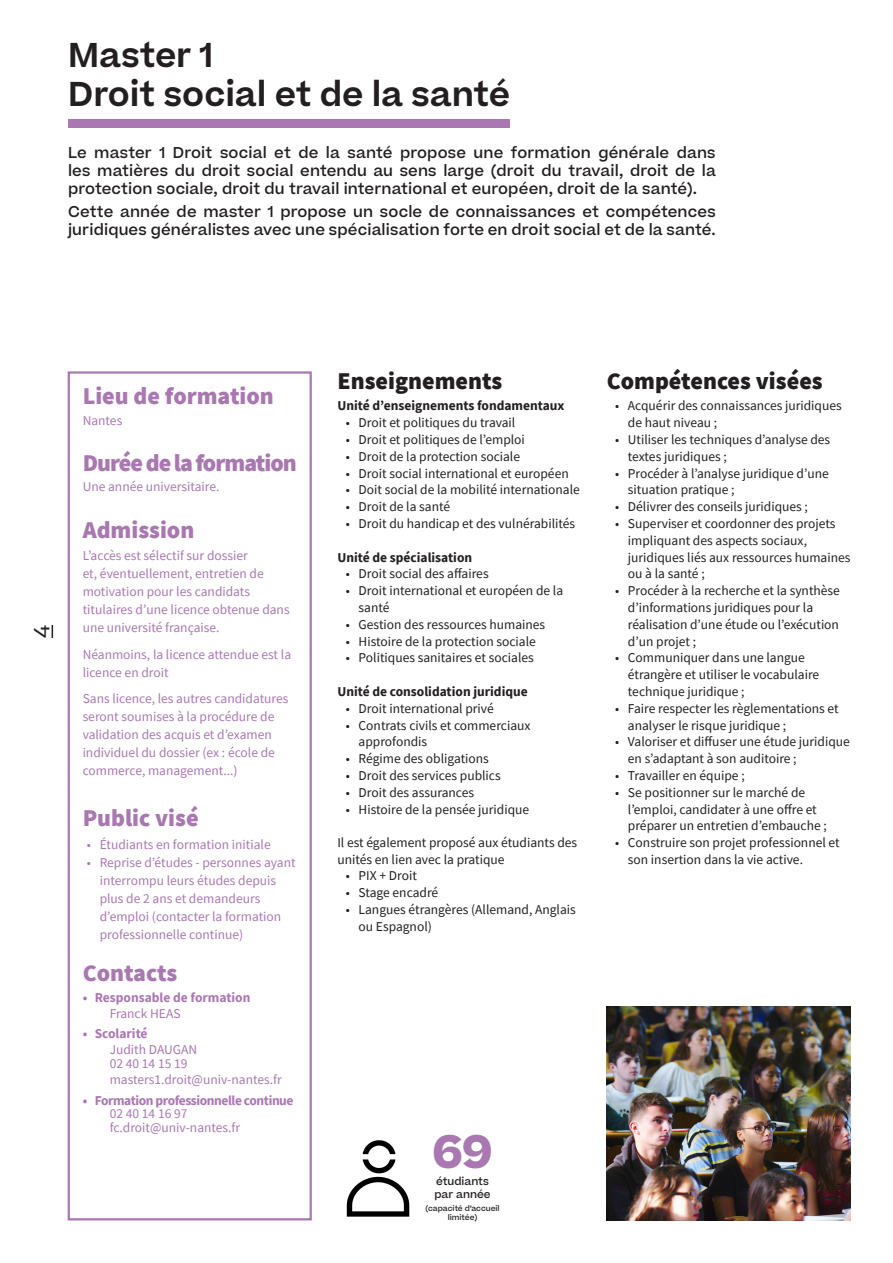
<style>
.page{position:relative;width:893px;height:1263px;background:#fff}
.page>*{position:absolute;margin:0;border:0;box-sizing:border-box;transform-origin:0 0}
.texte{font:700 45px "Beatrice";color:#a978b1}
.Titre{font:600 33px/39.6px "Beatrice";color:#231f20}
.sous-titre_encadré{font:900 24px "Source Sans Pro";color:#a978b1}
.sous-titre{font:900 24px "Source Sans Pro";color:#231f20}
.texte_encadré{font:900 24px "Source Sans Pro";letter-spacing:-.04em;color:#a978b1}
.texte-2{font:21px "Beatrice";color:#231f20}
.t1{font:500 15px/18px "Beatrice";letter-spacing:.01em;color:#231f20;text-align:justify}
.t2{font:13.5px/16.8px "Source Sans Pro";color:#231f20}
.texte_encadré-2{font:13.5px/18px "Source Sans Pro";color:#a978b1}
.t3{font:700 13.5px "Source Sans Pro";color:#231f20}
.t4{font:700 13.5px/13.5px "Source Sans Pro";letter-spacing:-.03em;color:#a978b1}
.t5{font:700 13.5px/16.2px "Source Sans Pro";color:#a978b1}
.texte-3{font:500 10.5px/12.6px "Beatrice";color:#231f20}
.texte-4{font:500 7.5px/9px "Beatrice";color:#231f20;text-align:center}
.s1{font-weight:400}
.s2{font-weight:700}
</style>
<div class="page">
<img style="left:607px;top:1007px;width:243px;height:213px">
<svg style="left:52px;top:625px;width:1px;height:13px"></svg>
<div style="left:68px;top:371px;width:244px;height:849px;border:2px solid #a978b1"></div>
<div style="left:68px;top:119px;width:442px;height:9px;background:#a978b1"></div>
<img style="left:346px;top:1140px;width:64px;height:77px">
<p class="Titre" style="left:68px;top:35px;width:443px">Master 1<br>Droit social et de la santé</p>
<p class="t1" style="left:68px;top:144px;width:649px">Le master 1 Droit social et de la santé propose une formation générale dans les matières du droit social entendu au sens large (droit du travail, droit de la protection sociale, droit du travail international et européen, droit de la santé).</p>
<p class="t1" style="left:68px;top:202px;width:649px">Cette année de master 1 propose un socle de connaissances et compétences juridiques généralistes avec une spécialisation forte en droit social et de la santé.</p>
<p class="texte-2" style="left:28px;top:638px;width:14px;rotate:-90deg">4</p>
<p class="sous-titre_encadré" style="left:83px;top:380px;width:193px">Lieu de formation</p>
<p class="texte_encadré-2" style="left:83px;top:411px;width:41px">Nantes</p>
<p class="texte_encadré" style="left:83px;top:446px;width:216px">Durée de la formation</p>
<p class="texte_encadré-2" style="left:83px;top:478px;width:138px">Une année universitaire.</p>
<p class="sous-titre_encadré" style="left:83px;top:513px;width:113px">Admission</p>
<p class="texte_encadré-2" style="left:83px;top:547px;width:209px">L’accès est sélectif sur dossier<br>et, éventuellement, entretien de motivation pour les candidats titulaires d’une licence obtenue dans une université française.</p>
<p class="texte_encadré-2" style="left:83px;top:645px;width:210px">Néanmoins, la licence attendue est la licence en droit</p>
<p class="texte_encadré-2" style="left:83px;top:690px;width:207px">Sans licence, les autres candidatures seront soumises à la procédure de validation des acquis et d’examen individuel du dossier (ex : école de commerce, management...)</p>
<p class="sous-titre_encadré" style="left:83px;top:802px;width:118px">Public visé</p>
<p class="texte_encadré-2" style="left:87px;top:835px;width:185px">• Étudiants en formation initiale</p>
<p class="texte_encadré-2" style="left:100px;top:853px;width:197px;text-indent:-13px">• Reprise d’études - personnes ayant interrompu leurs études depuis plus de 2 ans et demandeurs d’emploi (contacter la formation professionnelle continue)</p>
<p class="sous-titre_encadré" style="left:83px;top:956px;width:96px">Contacts</p>
<p class="t5" style="left:110px;top:989px;width:142px;text-indent:-27px">• Responsable de formation<br><span class="s1">Franck HEAS</span></p>
<p class="texte_encadré-2" style="left:110px;top:1025px;width:89px;line-height:16.2px;text-indent:-27px"><span class="s2">• Scolarité<br></span>Judith DAUGAN</p>
<p class="texte_encadré-2" style="left:110px;top:1055px;width:174px;line-height:16.2px">02 40 14 15 19 masters1.droit@univ-nantes.fr</p>
<p class="t4" style="left:110px;top:1093px;width:185px;text-indent:-27px">• Formation professionnelle continue<br><span class="s1">02 40 14 16 97 fc.droit@univ-nantes.fr</span></p>
<p class="sous-titre" style="left:337px;top:365px;width:167px">Enseignements</p>
<p class="t3" style="left:337px;top:397px;width:229px">Unité d’enseignements fondamentaux</p>
<p class="t2" style="left:346px;top:414px;width:171px">• Droit et politiques du travail</p>
<p class="t2" style="left:346px;top:431px;width:181px">• Droit et politiques de l’emploi</p>
<p class="t2" style="left:346px;top:448px;width:176px">• Droit de la protection sociale</p>
<p class="t2" style="left:346px;top:465px;width:224px">• Droit social international et européen</p>
<p class="t2" style="left:346px;top:481px;width:236px">• Doit social de la mobilité internationale</p>
<p class="t2" style="left:346px;top:498px;width:106px">• Droit de la santé</p>
<p class="t2" style="left:346px;top:515px;width:231px">• Droit du handicap et des vulnérabilités</p>
<p class="t3" style="left:337px;top:548px;width:136px">Unité de spécialisation</p>
<p class="t2" style="left:346px;top:565px;width:144px">• Droit social des affaires</p>
<p class="t2" style="left:359px;top:582px;width:206px;text-indent:-13px">• Droit international et européen de la santé</p>
<p class="t2" style="left:346px;top:616px;width:201px">• Gestion des ressources humaines</p>
<p class="t2" style="left:346px;top:633px;width:191px">• Histoire de la protection sociale</p>
<p class="t2" style="left:346px;top:649px;width:189px">• Politiques sanitaires et sociales</p>
<p class="t3" style="left:337px;top:682px;width:192px">Unité de consolidation juridique</p>
<p class="t2" style="left:346px;top:700px;width:149px">• Droit international privé</p>
<p class="t2" style="left:359px;top:717px;width:173px;text-indent:-13px">• Contrats civils et commerciaux approfondis</p>
<p class="t2" style="left:346px;top:750px;width:145px">• Régime des obligations</p>
<p class="t2" style="left:346px;top:767px;width:156px">• Droit des services publics</p>
<p class="t2" style="left:346px;top:784px;width:130px">• Droit des assurances</p>
<p class="t2" style="left:346px;top:801px;width:185px">• Histoire de la pensée juridique</p>
<p class="t2" style="left:337px;top:834px;width:241px">Il est également proposé aux étudiants des unités en lien avec la pratique</p>
<p class="t2" style="left:346px;top:867px;width:73px">• PIX + Droit</p>
<p class="t2" style="left:346px;top:884px;width:94px">• Stage encadré</p>
<p class="t2" style="left:359px;top:901px;width:219px;text-indent:-13px">• Langues étrangères (Allemand, Anglais ou Espagnol)</p>
<p class="sous-titre" style="left:607px;top:365px;width:218px">Compétences visées</p>
<p class="t2" style="left:628px;top:397px;width:215px;text-indent:-13px">• Acquérir des connaissances juridiques de haut niveau ;</p>
<p class="t2" style="left:628px;top:431px;width:204px;text-indent:-13px">• Utiliser les techniques d’analyse des textes juridiques ;</p>
<p class="t2" style="left:628px;top:465px;width:202px;text-indent:-13px">• Procéder à l’analyse juridique d’une situation pratique ;</p>
<p class="t2" style="left:615px;top:498px;width:194px">• Délivrer des conseils juridiques ;</p>
<p class="t2" style="left:628px;top:515px;width:224px;text-indent:-13px">• Superviser et coordonner des projets impliquant des aspects sociaux, juridiques liés aux ressources humaines ou à la santé ;</p>
<p class="t2" style="left:628px;top:582px;width:214px;text-indent:-13px">• Procéder à la recherche et la synthèse d’informations juridiques pour la réalisation d’une étude ou l’exécution d’un projet ;</p>
<p class="t2" style="left:628px;top:649px;width:193px;text-indent:-13px">• Communiquer dans une langue étrangère et utiliser le vocabulaire technique juridique ;</p>
<p class="t2" style="left:628px;top:700px;width:212px;text-indent:-13px">• Faire respecter les règlementations et analyser le risque juridique ;</p>
<p class="t2" style="left:628px;top:733px;width:223px;text-indent:-13px">• Valoriser et diffuser une étude juridique en s’adaptant à son auditoire ;</p>
<p class="t2" style="left:615px;top:767px;width:131px">• Travailler en équipe ;</p>
<p class="t2" style="left:628px;top:784px;width:200px;text-indent:-13px">• Se positionner sur le marché de l’emploi, candidater à une offre et préparer un entretien d’embauche ;</p>
<p class="t2" style="left:628px;top:834px;width:213px;text-indent:-13px">• Construire son projet professionnel et son insertion dans la vie active.</p>
<p class="texte" style="left:432px;top:1121px;width:62px">69</p>
<p class="texte-3" style="left:434px;top:1175px;width:58px">étudiants par année</p>
<p class="texte-4" style="left:425px;top:1204px;width:76px">(capacité d’accueil limitée)</p>
</div>
